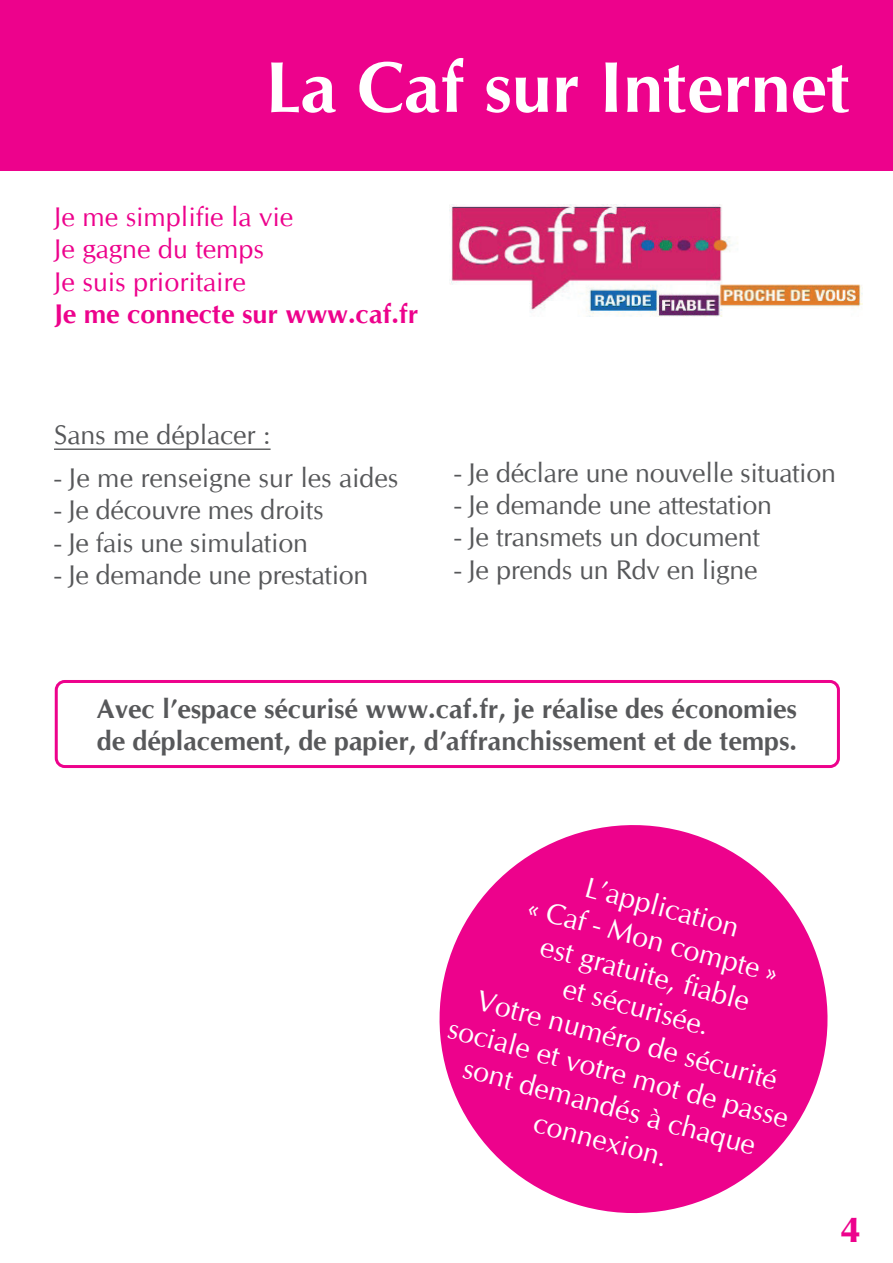
<style>
.page{position:relative;width:893px;height:1263px;background:#fff}
.page>*{position:absolute;margin:0;border:0;box-sizing:border-box;transform-origin:0 0}
.t1{font:700 72px "CG Omega";color:#fff}
.t2{font:700 36px "CG Omega";color:#ed028c;scale:1.04 1}
.t3{font:28.65px/34.3px "CG Omega";color:#fff;text-align:center}
.t4{font:27px "CG Omega";letter-spacing:-.01em;color:#57585a}
.t5{font:700 27px/32.4px "CG Omega";color:#57585a}
.t6{font:27px/32.4px "CG Omega";color:#ed028c}
.t7{font:700 27px "CG Omega";color:#ed028c}
</style>
<div class="page">
<div style="left:0;top:0;width:893px;height:170px;background:#ed028c"></div>
<hr style="left:54px;top:448px;width:217px;height:2px;background:#57585a">
<img style="left:450px;top:204px;width:412px;height:113px">
<div style="left:55px;top:680px;width:785px;height:88px;border:3px solid #ed028c;border-radius:9px"></div>
<svg style="left:439px;top:825px;width:389px;height:389px;fill:#ed028c"></svg>
<h1 class="t1" style="left:265px;top:42px;width:587px">La Caf sur Internet</h1>
<p class="t6" style="left:54px;top:201px;width:241px">Je me simplifie la vie<br>Je gagne du temps<br>Je suis prioritaire</p>
<p class="t7" style="left:54px;top:297px;width:366px">Je me connecte sur www.caf.fr</p>
<p class="t4" style="left:54px;top:418px;width:218px">Sans me déplacer :</p>
<p class="t4" style="left:54px;top:462px;width:346px">- Je me renseigne sur les aides</p>
<p class="t4" style="left:54px;top:494px;width:271px">- Je découvre mes droits</p>
<p class="t4" style="left:54px;top:526px;width:255px">- Je fais une simulation</p>
<p class="t4" style="left:54px;top:559px;width:316px">- Je demande une prestation</p>
<p class="t4" style="left:454px;top:456px;width:383px">- Je déclare une nouvelle situation</p>
<p class="t4" style="left:454px;top:489px;width:320px">- Je demande une attestation</p>
<p class="t4" style="left:454px;top:521px;width:307px">- Je transmets un document</p>
<p class="t4" style="left:454px;top:553px;width:305px">- Je prends un Rdv en ligne</p>
<p class="t5" style="left:97px;top:692px;width:702px">Avec l’espace sécurisé www.caf.fr, je réalise des économies de déplacement, de papier, d’affranchissement et de temps.</p>
<p class="t3" style="left:497px;top:845px;width:353px;rotate:15deg">L’application<br>« Caf - Mon compte »<br>est gratuite, fi able<br>et sécurisée.<br>Votre numéro de sécurité sociale et votre mot de passe sont demandés à chaque connexion.</p>
<h2 class="t2" style="left:840px;top:1207px;width:22px">4</h2>
</div>
